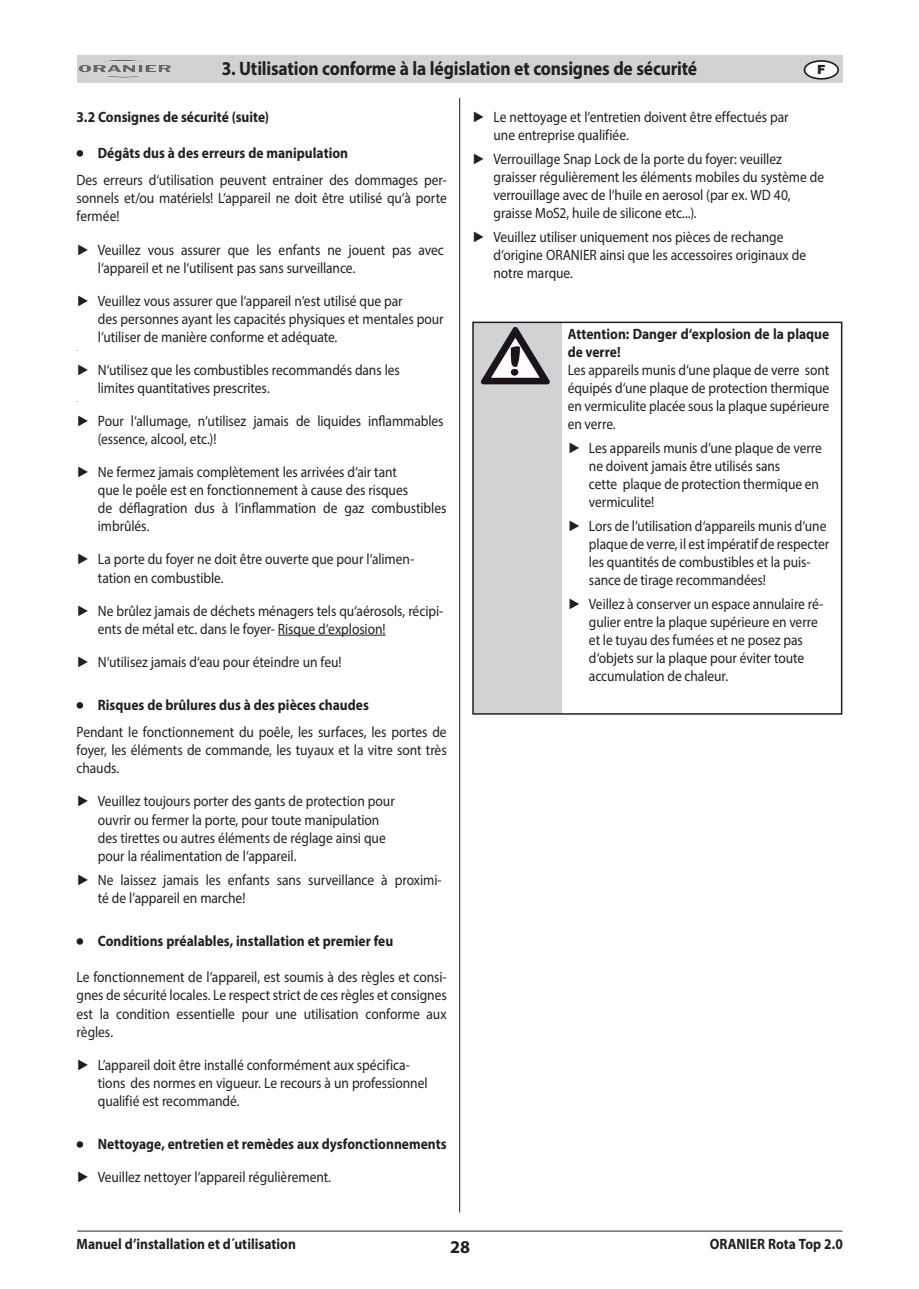
<style>
.page{position:relative;width:919px;height:1289px;background:#fff}
.page>*{position:absolute;margin:0;border:0;box-sizing:border-box;transform-origin:0 0}
.t1{font:700 19.5px "Myriad Pro";letter-spacing:-.01em;color:#231f20;scale:.9 1}
.t2{font:700 18px "Myriad Pro";color:#231f20}
.t3{font:15px/18px "Myriad Pro";letter-spacing:-.005em;color:#231f20;scale:.9 1}
.t4{font:700 15px/18px "Myriad Pro";color:#231f20;scale:.9 1}
.t5{font:900 12.6px "Arial";color:#231f20}
.t6{font:7.5px "Myriad Pro";color:#ed028c;scale:.9 1}
.s1{font-family:"Arial"}
</style>
<div class="page">
<div style="left:77px;top:56px;width:765px;height:27px;background:#d1d2d4"></div>
<img style="left:79px;top:60px;width:64px;height:7px">
<hr style="left:77px;top:1230px;width:765px;height:1px;background:#231f20">
<div style="left:804px;top:61px;width:34px;height:18px;background:#fff;border-radius:50%"></div>
<div style="left:803px;top:60px;width:35px;height:20px;border:2px solid #231f20;border-radius:50%"></div>
<hr style="left:459px;top:98px;width:1px;height:1114px;background:#231f20">
<hr style="left:278px;top:634px;width:107px;height:1px;background:#231f20">
<div style="left:77px;top:150px;width:6px;height:7px;background:#231f20;border-radius:50%"></div>
<svg style="left:77px;top:702px;width:6px;height:6px"></svg>
<svg style="left:77px;top:938px;width:6px;height:6px"></svg>
<svg style="left:77px;top:1141px;width:6px;height:6px"></svg>
<div style="left:473px;top:322px;width:88px;height:392px;background:#d1d2d4"></div>
<div style="left:472px;top:321px;width:370px;height:393px;border:2px solid #231f20"></div>
<svg style="left:481px;top:327px;width:69px;height:57px"></svg>
<h1 class="t1" style="left:222px;top:56px;width:529px">3. Utilisation conforme à la législation et consignes de sécurité</h1>
<p class="t4" style="left:77px;top:107px;width:215px">3.2 Consignes de sécurité (suite)</p>
<p class="t4" style="left:98px;top:144px;width:279px">Dégâts dus à des erreurs de manipulation</p>
<p class="t3" style="left:77px;top:171px;width:413px;text-align:justify">Des erreurs d‘utilisation peuvent entrainer des dommages per&shy;sonnels et/ou matériels! L‘appareil ne doit être utilisé qu‘à porte fermée!</p>
<p class="t3" style="left:98px;top:240px;width:386px;text-indent:-21px"><span class="s1">►</span> Veuillez vous assurer que les enfants ne jouent pas avec l‘appareil et ne l‘utilisent pas sans surveillance.</p>
<p class="t3" style="left:98px;top:291px;width:386px;text-indent:-21px"><span class="s1">►</span> Veuillez vous assurer que l‘appareil n‘est utilisé que par<br>des personnes ayant les capacités physiques et mentales pour l‘utiliser de manière conforme et adéquate.</p>
<p class="t6" style="left:77px;top:344px;width:3px">.</p>
<p class="t3" style="left:98px;top:360px;width:337px;text-indent:-21px"><span class="s1">►</span> N‘utilisez que les combustibles recommandés dans les limites quantitatives prescrites.</p>
<p class="t6" style="left:77px;top:395px;width:3px">.</p>
<p class="t3" style="left:98px;top:412px;width:385px;text-indent:-21px"><span class="s1">►</span> Pour l‘allumage, n‘utilisez jamais de liquides inflammables (essence, alcool, etc.)!</p>
<p class="t3" style="left:98px;top:463px;width:389px;text-indent:-21px"><span class="s1">►</span> Ne fermez jamais complètement les arrivées d‘air tant<br>que le poêle est en fonctionnement à cause des risques<br>de déflagration dus à l‘inflammation de gaz combustibles imbrûlés.</p>
<p class="t3" style="left:98px;top:550px;width:353px;text-indent:-21px"><span class="s1">►</span> La porte du foyer ne doit être ouverte que pour l‘alimen&shy;tation en combustible.</p>
<p class="t3" style="left:98px;top:601px;width:385px;text-indent:-21px"><span class="s1">►</span> Ne brûlez jamais de déchets ménagers tels qu‘aérosols, récipi&shy;ents de métal etc. dans le foyer- Risque d‘explosion!</p>
<p class="t3" style="left:77px;top:652px;width:296px"><span class="s1">►</span> N‘utilisez jamais d‘eau pour éteindre un feu!</p>
<p class="t4" style="left:98px;top:695px;width:303px">Risques de brûlures dus à des pièces chaudes</p>
<p class="t3" style="left:77px;top:723px;width:413px;text-align:justify">Pendant le fonctionnement du poêle, les surfaces, les portes de foyer, les éléments de commande, les tuyaux et la vitre sont très chauds.</p>
<p class="t3" style="left:98px;top:792px;width:331px;text-indent:-21px"><span class="s1">►</span> Veuillez toujours porter des gants de protection pour ouvrir ou fermer la porte, pour toute manipulation des tirettes ou autres éléments de réglage ainsi que pour la réalimentation de l‘appareil.</p>
<p class="t3" style="left:98px;top:870px;width:383px;text-indent:-21px"><span class="s1">►</span> Ne laissez jamais les enfants sans surveillance à proximi&shy;té de l’appareil en marche!</p>
<p class="t4" style="left:98px;top:931px;width:330px">Conditions préalables, installation et premier feu</p>
<p class="t3" style="left:77px;top:968px;width:413px;text-align:justify">Le fonctionnement de l‘appareil, est soumis à des règles et consi&shy;gnes de sécurité locales. Le respect strict de ces règles et consignes est la condition essentielle pour une utilisation conforme aux règles.</p>
<p class="t3" style="left:98px;top:1055px;width:368px;text-indent:-21px"><span class="s1">►</span> L’appareil doit être installé conformément aux spécifica&shy;tions des normes en vigueur. Le recours à un professionnel qualifié est recommandé.</p>
<p class="t4" style="left:98px;top:1134px;width:389px">Nettoyage, entretien et remèdes aux dysfonctionnements</p>
<p class="t3" style="left:77px;top:1167px;width:284px"><span class="s1">►</span> Veuillez nettoyer l‘appareil régulièrement.</p>
<p class="t5" style="left:817px;top:60px;width:10px">F</p>
<p class="t3" style="left:493px;top:108px;width:329px;text-indent:-21px"><span class="s1">►</span> Le nettoyage et l‘entretien doivent être effectués par une entreprise qualifiée.</p>
<p class="t3" style="left:493px;top:150px;width:369px;text-indent:-21px"><span class="s1">►</span> Verrouillage Snap Lock de la porte du foyer: veuillez graisser régulièrement les éléments mobiles du système de verrouillage avec de l‘huile en aerosol (par ex. WD 40, graisse MoS2, huile de silicone etc...).</p>
<p class="t3" style="left:493px;top:228px;width:349px;text-indent:-21px"><span class="s1">►</span> Veuillez utiliser uniquement nos pièces de rechange d‘origine ORANIER ainsi que les accessoires originaux de notre marque.</p>
<p class="t4" style="left:567px;top:324px;width:292px">Attention: Danger d‘explosion de la plaque de verre!</p>
<p class="t3" style="left:567px;top:360px;width:292px;text-align:justify">Les appareils munis d‘une plaque de verre sont équipés d‘une plaque de protection thermique en vermiculite placée sous la plaque supérieure en verre.</p>
<p class="t3" style="left:589px;top:438px;width:260px;text-indent:-21px"><span class="s1">►</span> Les appareils munis d‘une plaque de verre ne doivent jamais être utilisés sans<br>cette plaque de protection thermique en vermiculite!</p>
<p class="t3" style="left:589px;top:516px;width:268px;text-indent:-21px"><span class="s1">►</span> Lors de l‘utilisation d‘appareils munis d‘une plaque de verre, il est impératif de respecter les quantités de combustibles et la puis&shy;sance de tirage recommandées!</p>
<p class="t3" style="left:589px;top:594px;width:262px;text-indent:-21px"><span class="s1">►</span> Veillez à conserver un espace annulaire ré&shy;gulier entre la plaque supérieure en verre et le tuyau des fumées et ne posez pas d‘objets sur la plaque pour éviter toute accumulation de chaleur.</p>
<p class="t4" style="left:77px;top:1234px;width:245px">Manuel d’installation et d´utilisation</p>
<p class="t4" style="left:709px;top:1234px;width:149px">ORANIER Rota Top 2.0</p>
<p class="t2" style="left:450px;top:1235px;width:21px">28</p>
</div>
